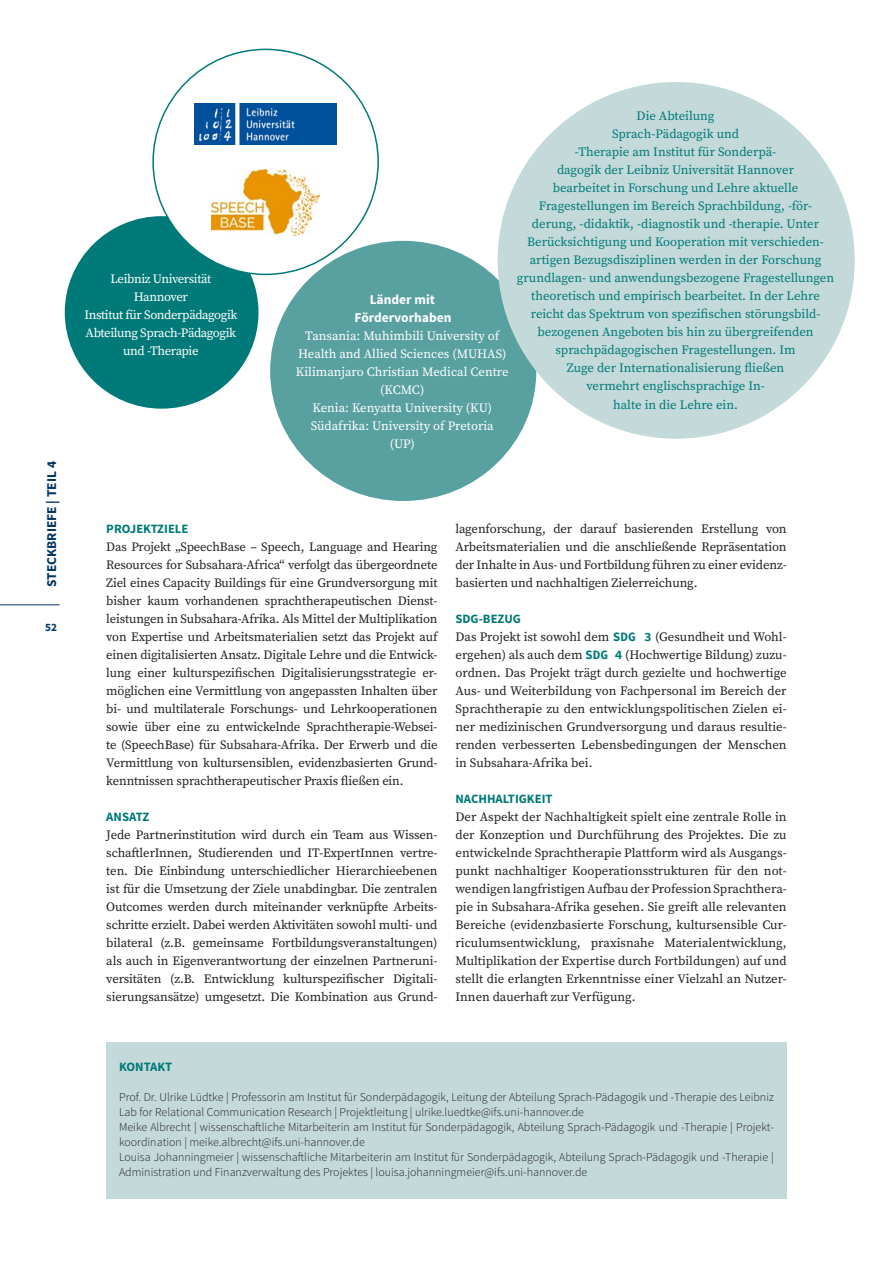
<style>
.page{position:relative;width:893px;height:1263px;background:#fff}
.page>*{position:absolute;margin:0;border:0;box-sizing:border-box;transform-origin:0 0}
.t1{font:700 13.5px/18px "Source Sans Pro";color:#fff;text-align:center}
.t2{font:700 13.5px "Source Sans Pro";color:#003562}
.t3{font:12.75px/18px "Source Serif Pro";letter-spacing:-.01em;color:#231f20;text-align:justify}
.t4{font:12.75px/18px "Source Serif Pro";color:#007a78;text-align:center}
.t5{font:12.75px/18px "Source Serif Pro";letter-spacing:-.01em;color:#fff;text-align:center}
.t6{font:12.75px/18px "Source Serif Pro";letter-spacing:-.03em;color:#fff;text-align:center}
.t7{font:700 12.75px "Source Sans Pro";color:#007a78}
.t8{font:300 12px/15px "Source Sans Pro";color:#231f20}
.t9{font:700 11.25px "Source Sans Pro";color:#003562}
.s1{font-family:"Source Code Pro";font-weight:700;color:#007a78}
</style>
<div class="page">
<hr style="left:0;top:604px;width:60px;height:1px;background:#003562">
<div style="left:270px;top:241px;width:266px;height:260px;background:#59a0a1;border-radius:50%"></div>
<div style="left:65px;top:216px;width:193px;height:193px;background:#007a78;border-radius:50%"></div>
<div style="left:498px;top:82px;width:357px;height:357px;background:#c3d9da;border-radius:50%"></div>
<div style="left:153px;top:49px;width:225px;height:225px;background:#fff;border-radius:50%"></div>
<img style="left:195px;top:103px;width:142px;height:41px">
<img style="left:212px;top:170px;width:107px;height:65px">
<div style="left:106px;top:1043px;width:681px;height:156px;background:#c3d9da"></div>
<p class="t2" style="left:43px;top:587px;width:127px;rotate:-90deg">STECKBRIEFE | TEIL 4</p>
<p class="t9" style="left:45px;top:620px;width:13px">52</p>
<p class="t6" style="left:84px;top:270px;width:155px">Leibniz Universität<br>Hannover<br>Institut für Sonderpädagogik<br>Abteilung Sprach-Pädagogik und -Therapie</p>
<p class="t1" style="left:355px;top:291px;width:98px">Länder mit<br>Fördervorhaben</p>
<p class="t5" style="left:296px;top:327px;width:214px">Tansania: Muhimbili University of<br>Health and Allied Sciences (MUHAS)<br>Kilimanjaro Christian Medical Centre (KCMC)<br>Kenia: Kenyatta University (KU)<br>Südafrika: University of Pretoria<br>(UP)</p>
<p class="t4" style="left:517px;top:107px;width:319px">Die Abteilung<br>Sprach-Pädagogik und<br>-Therapie am Institut für Sonderpä-<br>dagogik der Leibniz Universität Hannover<br>bearbeitet in Forschung und Lehre aktuelle Fragestellungen im Bereich Sprachbildung, -för&shy;derung, -didaktik, -diagnostik und -therapie. Unter Berücksichtigung und Kooperation mit verschieden&shy;artigen Bezugsdisziplinen werden in der Forschung grundlagen- und anwendungsbezogene Fragestellungen theoretisch und empirisch bearbeitet. In der Lehre reicht das Spektrum von spezifischen störungsbild&shy;bezogenen Angeboten bis hin zu übergreifenden sprachpädagogischen Fragestellungen. Im<br>Zuge der Internationalisierung fließen<br>vermehrt englischsprachige In-<br>halte in die Lehre ein.</p>
<p class="t7" style="left:106px;top:520px;width:84px">PROJEKTZIELE</p>
<p class="t3" style="left:106px;top:538px;width:333px">Das Projekt „SpeechBase – Speech, Language and Hearing Resources for Subsahara-Africa“ verfolgt das übergeordnete Ziel eines Capacity Buildings für eine Grundversorgung mit bisher kaum vorhandenen sprachtherapeutischen Dienst&shy;leistungen in Subsahara-Afrika. Als Mittel der Multiplikation von Expertise und Arbeitsmaterialien setzt das Projekt auf einen digitalisierten Ansatz. Digitale Lehre und die Entwick&shy;lung einer kulturspezifischen Digitalisierungsstrategie er&shy;möglichen eine Vermittlung von angepassten Inhalten über bi- und multilaterale Forschungs- und Lehrkooperationen sowie über eine zu entwickelnde Sprachtherapie-Websei&shy;te (SpeechBase) für Subsahara-Afrika. Der Erwerb und die Vermittlung von kultursensiblen, evidenzbasierten Grund&shy;kenntnissen sprachtherapeutischer Praxis fließen ein.</p>
<p class="t7" style="left:106px;top:808px;width:44px">ANSATZ</p>
<p class="t3" style="left:106px;top:826px;width:333px">Jede Partnerinstitution wird durch ein Team aus Wissen&shy;schaftlerInnen, Studierenden und IT-ExpertInnen vertre&shy;ten. Die Einbindung unterschiedlicher Hierarchieebenen ist für die Umsetzung der Ziele unabdingbar. Die zentralen Outcomes werden durch miteinander verknüpfte Arbeits&shy;schritte erzielt. Dabei werden Aktivitäten sowohl multi- und bilateral (z.B. gemeinsame Fortbildungsveranstaltungen) als auch in Eigenverantwortung der einzelnen Partneruni&shy;versitäten (z.B. Entwicklung kulturspezifischer Digitali&shy;sierungsansätze) umgesetzt. Die Kombination aus Grund-</p>
<p class="t3" style="left:455px;top:520px;width:333px">lagenforschung, der darauf basierenden Erstellung von Arbeitsmaterialien und die anschließende Repräsentation der Inhalte in Aus- und Fortbildung führen zu einer evidenz&shy;basierten und nachhaltigen Zielerreichung.</p>
<p class="t7" style="left:455px;top:610px;width:67px">SDG-BEZUG</p>
<p class="t3" style="left:455px;top:628px;width:333px">Das Projekt ist sowohl dem <span class="s1">SDG 3</span> (Gesundheit und Wohl&shy;ergehen) als auch dem <span class="s1">SDG 4</span> (Hochwertige Bildung) zuzu&shy;ordnen. Das Projekt trägt durch gezielte und hochwertige Aus- und Weiterbildung von Fachpersonal im Bereich der Sprachtherapie zu den entwicklungspolitischen Zielen ei&shy;ner medizinischen Grundversorgung und daraus resultie&shy;renden verbesserten Lebensbedingungen der Menschen in Subsahara-Afrika bei.</p>
<p class="t7" style="left:455px;top:790px;width:99px">NACHHALTIGKEIT</p>
<p class="t3" style="left:455px;top:808px;width:333px">Der Aspekt der Nachhaltigkeit spielt eine zentrale Rolle in der Konzeption und Durchführung des Projektes. Die zu entwickelnde Sprachtherapie Plattform wird als Ausgangs&shy;punkt nachhaltiger Kooperationsstrukturen für den not&shy;wendigen langfristigen Aufbau der Profession Sprachthera&shy;pie in Subsahara-Afrika gesehen. Sie greift alle relevanten Bereiche (evidenzbasierte Forschung, kultursensible Cur&shy;riculumsentwicklung, praxisnahe Materialentwicklung, Multiplikation der Expertise durch Fortbildungen) auf und stellt die erlangten Erkenntnisse einer Vielzahl an Nutzer-Innen dauerhaft zur Verfügung.</p>
<p class="t7" style="left:119px;top:1058px;width:55px">KONTAKT</p>
<p class="t8" style="left:119px;top:1089px;width:656px">Prof. Dr. Ulrike Lüdtke | Professorin am Institut für Sonderpädagogik, Leitung der Abteilung Sprach-Pädagogik und -Therapie des Leibniz Lab for Relational Communication Research | Projektleitung | ulrike.luedtke@ifs.uni-hannover.de<br>Meike Albrecht | wissenschaftliche Mitarbeiterin am Institut für Sonderpädagogik, Abteilung Sprach-Pädagogik und -Therapie | Projekt&shy;koordination | meike.albrecht@ifs.uni-hannover.de<br>Louisa Johanningmeier | wissenschaftliche Mitarbeiterin am Institut für Sonderpädagogik, Abteilung Sprach-Pädagogik und -Therapie | Administration und Finanzverwaltung des Projektes | louisa.johanningmeier@ifs.uni-hannover.de</p>
</div>
